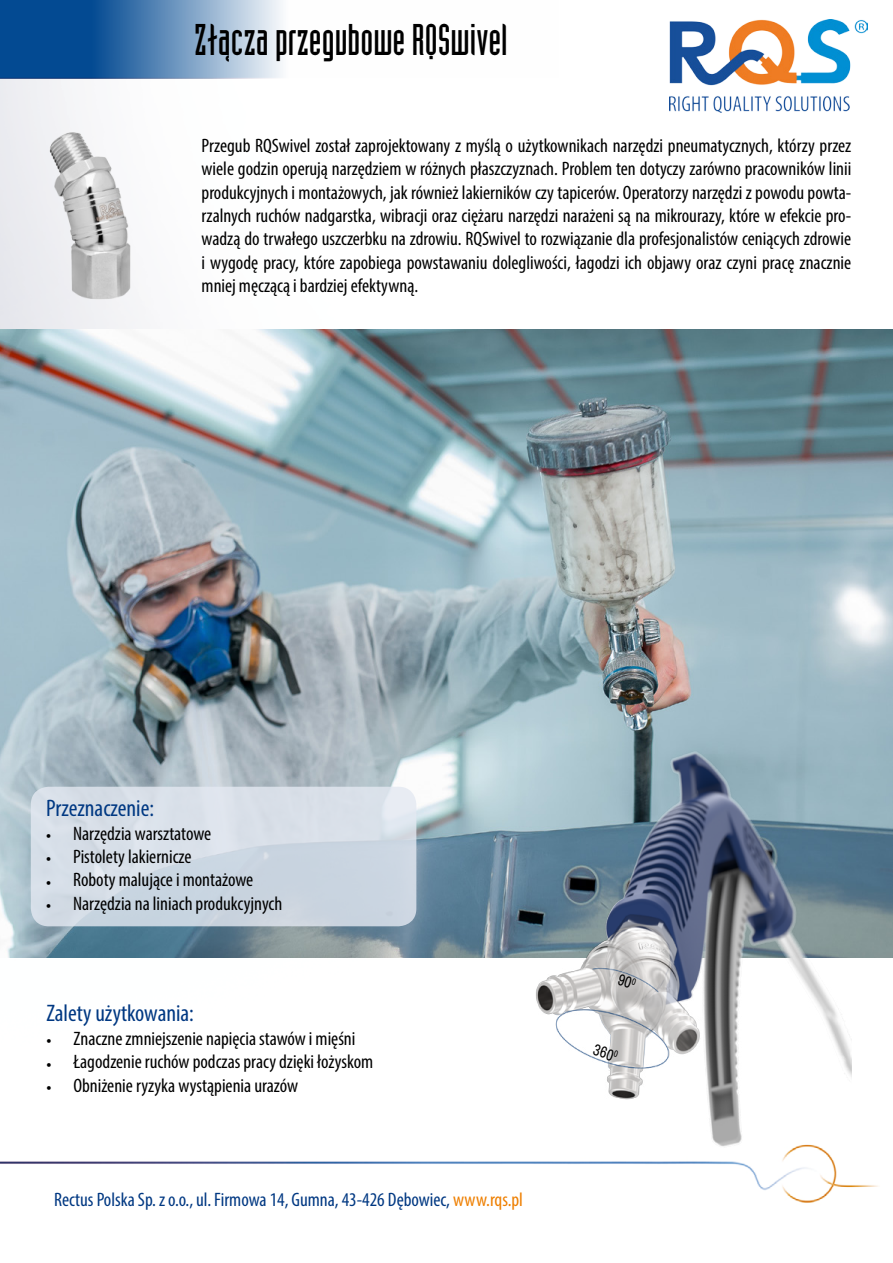
<style>
.page{position:relative;width:893px;height:1263px;background:#fff}
.page>*{position:absolute;margin:0;border:0;box-sizing:border-box;transform-origin:0 0}
.t1{font:43.5px "Industria LT Std Solid PL";color:#000}
.t2{font:condensed 24px "Myriad Pro";color:#003882}
.t3{font:condensed 19.5px/23.4px "Myriad Pro";color:#000;text-align:justify}
.t4{font:condensed 19.5px "Myriad Pro";color:#003882}
.t5{font:16.05px "Archivo Narrow";color:#000;scale:.94 1}
.s1{color:#ee7f00}
</style>
<div class="page">
<img style="left:0;top:22px;width:893px;height:1181px">
<img style="left:0;top:330px;width:893px;height:627px">
<img style="left:498px;top:740px;width:353px;height:413px">
<div style="left:31px;top:787px;width:385px;height:139px;background:linear-gradient(to right,#d5dde7,#d0d9e3);border-radius:18px"></div>
<img style="left:32px;top:124px;width:116px;height:183px">
<svg style="left:0;top:0;width:559px;height:79px"></svg>
<img style="left:669px;top:19px;width:198px;height:94px">
<svg style="left:617px;top:973px;width:20px;height:16px"></svg>
<h1 class="t1" style="left:194px;top:16px;width:315px">Złącza przegubowe RQSwivel</h1>
<p class="t3" style="left:202px;top:133px;width:651px">Przegub RQSwivel został zaprojektowany z myślą o użytkownikach narzędzi pneumatycznych, którzy przez wiele godzin operują narzędziem w różnych płaszczyznach. Problem ten dotyczy zarówno pracowników linii produkcyjnych i montażowych, jak również lakierników czy tapicerów. Operatorzy narzędzi z powodu powta&shy;rzalnych ruchów nadgarstka, wibracji oraz ciężaru narzędzi narażeni są na mikrourazy, które w efekcie pro&shy;wadzą do trwałego uszczerbku na zdrowiu. RQSwivel to rozwiązanie dla profesjonalistów ceniących zdrowie i wygodę pracy, które zapobiega powstawaniu dolegliwości, łagodzi ich objawy oraz czyni pracę znacznie mniej męczącą i bardziej efektywną.</p>
<p class="t2" style="left:46px;top:794px;width:109px">Przeznaczenie:</p>
<p class="t3" style="left:46px;top:821px;width:167px">• Narzędzia warsztatowe</p>
<p class="t3" style="left:46px;top:844px;width:147px">• Pistolety lakiernicze</p>
<p class="t3" style="left:46px;top:868px;width:209px">• Roboty malujące i montażowe</p>
<p class="t3" style="left:46px;top:891px;width:238px">• Narzędzia na liniach produkcyjnych</p>
<p class="t2" style="left:46px;top:999px;width:149px">Zalety użytkowania:</p>
<p class="t3" style="left:46px;top:1026px;width:311px">• Znaczne zmniejszenie napięcia stawów i mięśni</p>
<p class="t3" style="left:46px;top:1050px;width:328px">• Łagodzenie ruchów podczas pracy dzięki łożyskom</p>
<p class="t3" style="left:46px;top:1073px;width:253px">• Obniżenie ryzyka wystąpienia urazów</p>
<p class="t4" style="left:54px;top:1188px;width:470px">Rectus Polska Sp. z o.o., ul. Firmowa 14, Gumna, 43-426 Dębowiec, <span class="s1">www.rqs.pl</span></p>
<p class="t5" style="left:598px;top:1039px;width:27px;rotate:21deg">360<sup>0</sup></p>
</div>
